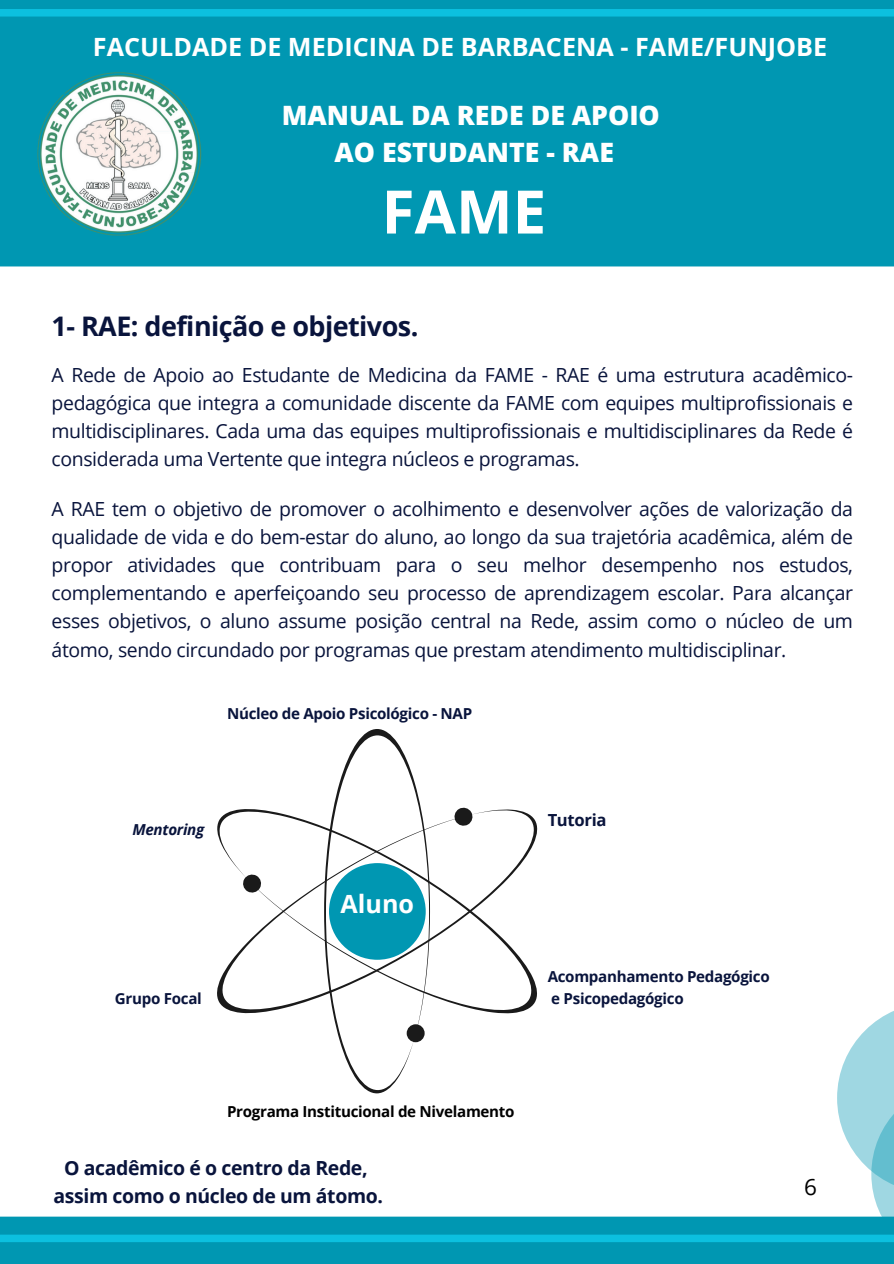
<style>
.page{position:relative;width:894px;height:1264px;background:#fff}
.page>*{position:absolute;margin:0;border:0;box-sizing:border-box;transform-origin:0 0}
.t1{font:700 60px "Open Sans";color:#fff}
.t2{font:700 27px "Open Sans";letter-spacing:-.02em;color:#09143c}
.t3{font:800 26.7px/37.2px "Open Sans";color:#fff;text-align:center}
.t4{font:700 25.2px "Open Sans";color:#fff}
.t5{font:22.5px "Open Sans";color:#000}
.t6{font:19.5px/28.2px "Open Sans";letter-spacing:-.02em;color:#09143c;text-align:justify}
.t7{font:700 19.5px/28.2px "Open Sans";letter-spacing:-.02em;color:#09143c;text-align:center}
.t8{font:700 16.65px "Open Sans";letter-spacing:-.02em;color:#09143c}
.t9{font:700 15.15px "Open Sans";letter-spacing:-.02em;color:#09143c}
.t10{font:700 15.15px "Open Sans";letter-spacing:-.02em;color:#000}
.t11{font:italic 700 15.15px "Open Sans";letter-spacing:-.02em;color:#09143c}
</style>
<div class="page">
<div style="left:0;top:16px;width:893px;height:250px;background:#0097b2"></div>
<img style="left:18px;top:54px;width:194px;height:198px">
<svg style="left:0;top:0;width:893px;height:16px;background:#05a8c5"></svg>
<svg style="left:0;top:1216px;width:871px;height:47px;background:#059eba"></svg>
<svg style="left:837px;top:1011px;width:56px;height:160px;fill:#9fd7e2"></svg>
<svg style="left:871px;top:1082px;width:22px;height:181px;background:#6bc3d4"></svg>
<svg style="left:217px;top:809px;width:320px;height:204px"></svg>
<svg style="left:453px;top:807px;width:20px;height:20px"></svg>
<svg style="left:324px;top:729px;width:106px;height:364px"></svg>
<div style="left:406px;top:1024px;width:18px;height:18px;background:#1a1a1a;border-radius:50%"></div>
<div style="left:329px;top:863px;width:96px;height:96px;background:#0097b2;border-radius:50%"></div>
<h1 class="t4" style="left:93px;top:29px;width:735px">FACULDADE DE MEDICINA DE BARBACENA - FAME/FUNJOBE</h1>
<p class="t3" style="left:281px;top:96px;width:379px">MANUAL DA REDE DE APOIO<br>AO ESTUDANTE - RAE</p>
<h2 class="t1" style="left:381px;top:169px;width:166px">FAME</h2>
<h3 class="t2" style="left:52px;top:307px;width:368px">1- RAE: definição e objetivos.</h3>
<p class="t6" style="left:52px;top:360px;width:802px">A Rede de Apoio ao Estudante de Medicina da FAME - RAE é uma estrutura acadêmico&shy;pedagógica que integra a comunidade discente da FAME com equipes multiprofissionais e multidisciplinares. Cada uma das equipes multiprofissionais e multidisciplinares da Rede é considerada uma Vertente que integra núcleos e programas.</p>
<h2 class="t6" style="left:52px;top:494px;width:802px">A RAE tem o objetivo de promover o acolhimento e desenvolver ações de valorização da qualidade de vida e do bem-estar do aluno, ao longo da sua trajetória acadêmica, além de propor atividades que contribuam para o seu melhor desempenho nos estudos, complementando e aperfeiçoando seu processo de aprendizagem escolar. Para alcançar esses objetivos, o aluno assume posição central na Rede, assim como o núcleo de um átomo, sendo circundado por programas que prestam atendimento multidisciplinar.</h2>
<h5 class="t9" style="left:227px;top:703px;width:247px">Núcleo de Apoio Psicológico - NAP</h5>
<h3 class="t11" style="left:132px;top:818px;width:73px">Mentoring</h3>
<p class="t9" style="left:115px;top:987px;width:88px">Grupo Focal</p>
<h5 class="t4" style="left:340px;top:886px;width:75px">Aluno</h5>
<p class="t8" style="left:547px;top:808px;width:60px">Tutoria</p>
<p class="t9" style="left:547px;top:966px;width:223px">Acompanhamento Pedagógico</p>
<p class="t9" style="left:551px;top:987px;width:134px">e Psicopedagógico</p>
<p class="t10" style="left:227px;top:1100px;width:289px">Programa Institucional de Nivelamento</p>
<p class="t7" style="left:54px;top:1153px;width:331px">O acadêmico é o centro da Rede, assim como o núcleo de um átomo.</p>
<p class="t5" style="left:804px;top:1170px;width:14px">6</p>
</div>
